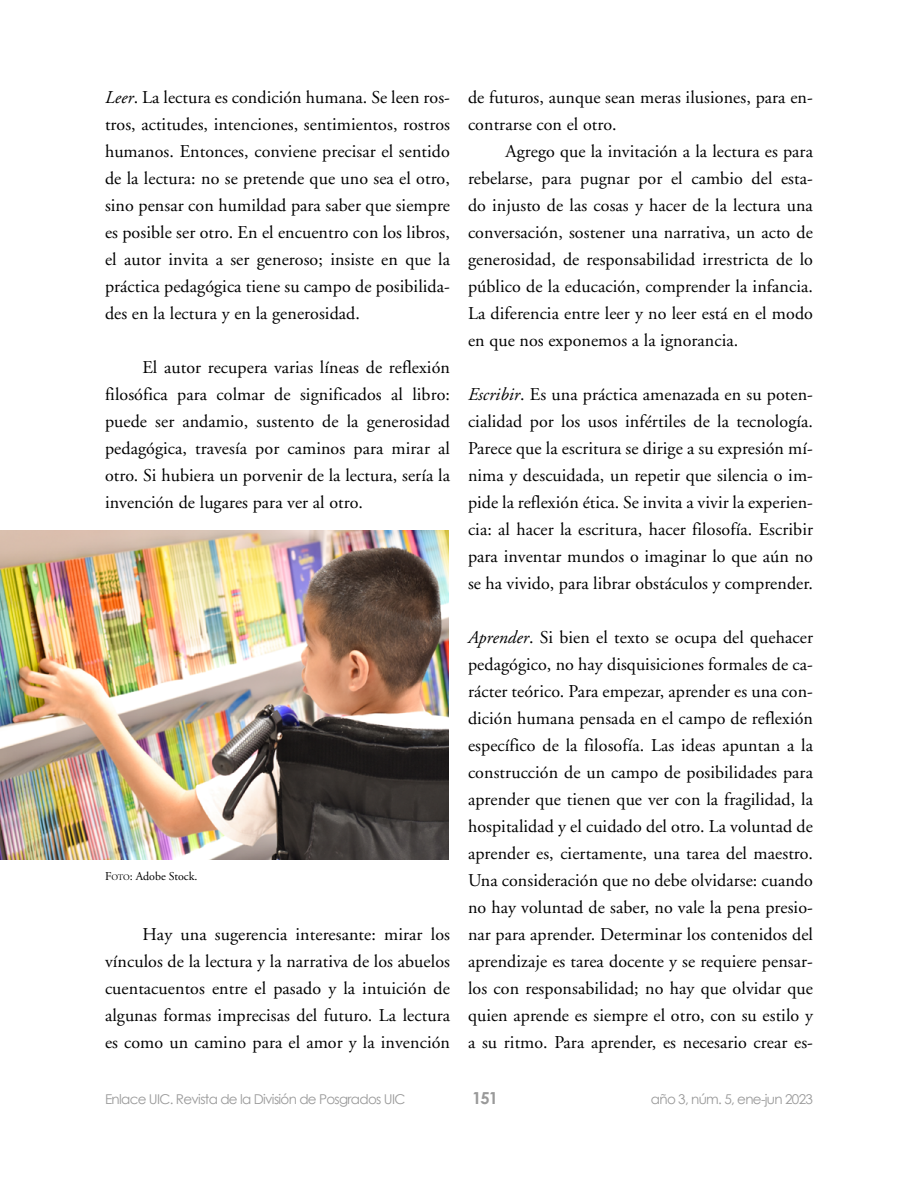
<style>
.page{position:relative;width:918px;height:1188px;background:#fff}
.page>*{position:absolute;margin:0;border:0;box-sizing:border-box;transform-origin:0 0}
.Párrafo_1_sin_capitu{font:18px/27px "Adobe Garamond";letter-spacing:.005em;color:#000;text-align:justify}
.Párrafo_2{font:18px/27px "Adobe Garamond";letter-spacing:.005em;color:#000;text-align:justify}
.t1{font:700 16.5px "Century Gothic";color:#999}
.t2{font:13.5px "Century Gothic";letter-spacing:-.05em;color:#999}
.Pie_de_foto{font:12px "Adobe Garamond";color:#000}
.s1{font-style:italic}
.s2{font-style:inherit}
.s3{font-size:8.4px}
</style>
<div class="page">
<img style="left:0;top:530px;width:448px;height:330px">
<p class="Párrafo_1_sin_capitu" style="left:105px;top:84px;width:347px"><span class="s1">Leer</span>. La lectura es condición humana. Se leen ros&shy;tros, actitudes, intenciones, sentimientos, rostros humanos. Entonces, conviene precisar el sentido de la lectura: no se pretende que uno sea el otro, sino pensar con humildad para saber que siempre es posible ser otro. En el encuentro con los libros, el autor invita a ser generoso; insiste en que la práctica pedagógica tiene su campo de posibilida&shy;des en la lectura y en la generosidad.</p>
<p class="Párrafo_2" style="left:105px;top:354px;width:347px;text-indent:38px">El autor recupera varias líneas de reflexión filosófica para colmar de significados al libro: puede ser andamio, sustento de la generosidad pedagógica, travesía por caminos para mirar al otro. Si hubiera un porvenir de la lectura, sería la invención de lugares para ver al otro.</p>
<p class="Pie_de_foto" style="left:105px;top:870px;width:94px"><span class="s2">F</span><span class="s3">oto</span>: Adobe Stock.</p>
<p class="Párrafo_2" style="left:105px;top:921px;width:347px;text-indent:38px">Hay una sugerencia interesante: mirar los vínculos de la lectura y la narrativa de los abuelos cuentacuentos entre el pasado y la intuición de algunas formas imprecisas del futuro. La lectura es como un camino para el amor y la invención</p>
<p class="Párrafo_2" style="left:468px;top:84px;width:347px">de futuros, aunque sean meras ilusiones, para en&shy;contrarse con el otro.</p>
<p class="Párrafo_2" style="left:468px;top:138px;width:347px;text-indent:38px">Agrego que la invitación a la lectura es para rebelarse, para pugnar por el cambio del esta&shy;do injusto de las cosas y hacer de la lectura una conversación, sostener una narrativa, un acto de generosidad, de responsabilidad irrestricta de lo público de la educación, comprender la infancia.<br>La diferencia entre leer y no leer está en el modo en que nos exponemos a la ignorancia.</p>
<p class="Párrafo_1_sin_capitu" style="left:468px;top:381px;width:347px"><span class="s1">Escribir</span>. Es una práctica amenazada en su poten&shy;cialidad por los usos infértiles de la tecnología.<br>Parece que la escritura se dirige a su expresión mí&shy;nima y descuidada, un repetir que silencia o im&shy;pide la reflexión ética. Se invita a vivir la experien&shy;cia: al hacer la escritura, hacer filosofía. Escribir para inventar mundos o imaginar lo que aún no se ha vivido, para librar obstáculos y comprender.</p>
<p class="Párrafo_1_sin_capitu" style="left:468px;top:624px;width:347px"><span class="s1">Aprender</span>. Si bien el texto se ocupa del quehacer pedagógico, no hay disquisiciones formales de ca&shy;rácter teórico. Para empezar, aprender es una con&shy;dición humana pensada en el campo de reflexión específico de la filosofía. Las ideas apuntan a la construcción de un campo de posibilidades para aprender que tienen que ver con la fragilidad, la hospitalidad y el cuidado del otro. La voluntad de aprender es, ciertamente, una tarea del maestro.<br>Una consideración que no debe olvidarse: cuando no hay voluntad de saber, no vale la pena presio&shy;nar para aprender. Determinar los contenidos del aprendizaje es tarea docente y se requiere pensar&shy;los con responsabilidad; no hay que olvidar que quien aprende es siempre el otro, con su estilo y a su ritmo. Para aprender, es necesario crear es-</p>
<p class="t2" style="left:105px;top:1091px;width:302px">Enlace UIC. Revista de la División de Posgrados UIC</p>
<p class="t1" style="left:472px;top:1087px;width:28px">151</p>
<p class="t2" style="left:651px;top:1091px;width:164px">año 3, núm. 5, ene-jun 2023</p>
</div>
